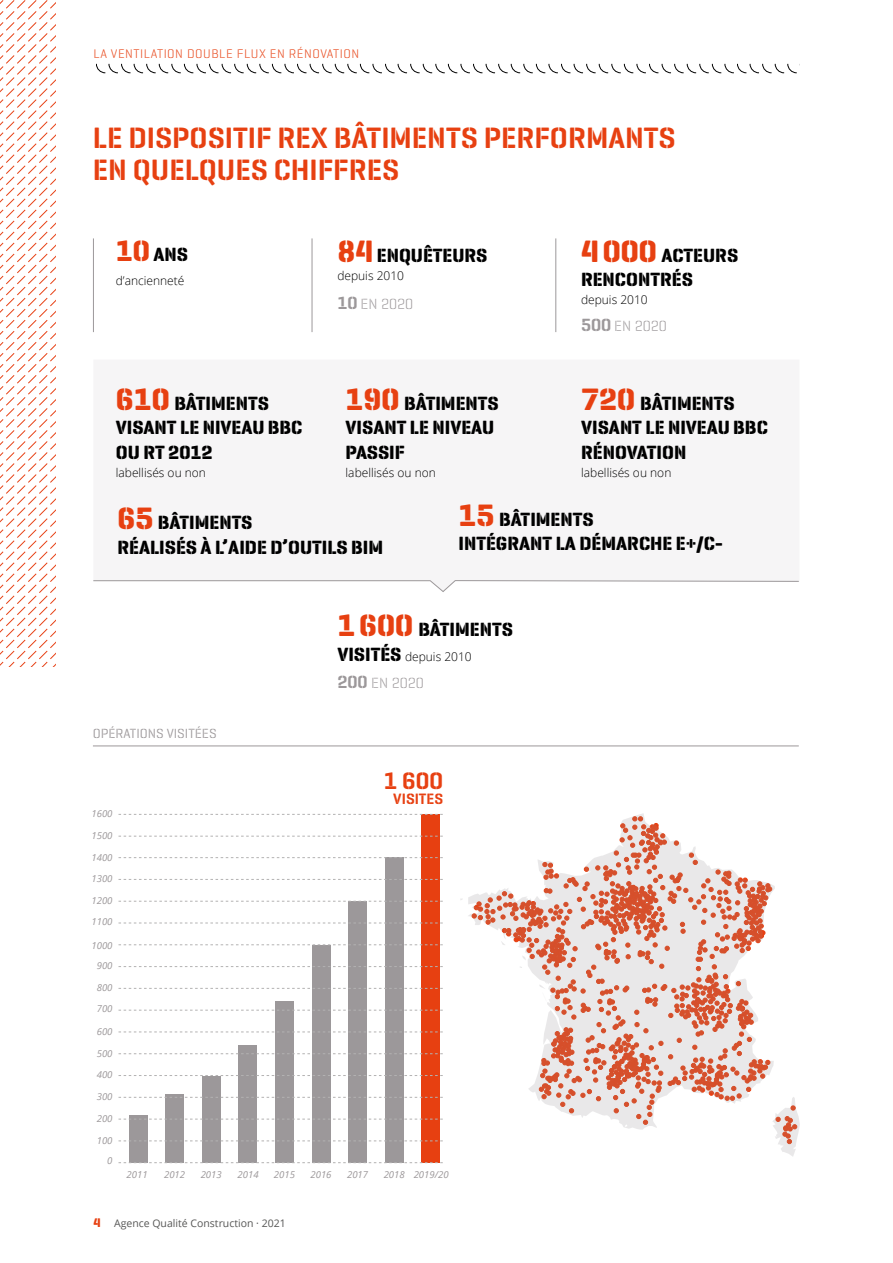
<style>
.page{position:relative;width:893px;height:1263px;background:#fff}
.page>*{position:absolute;margin:0;border:0;box-sizing:border-box;transform-origin:0 0}
.t1{font:600 30px/31.5px "Geogrotesque Stencil B";color:#e74011}
.t2{font:600 24.3px "Geogrotesque Stencil A";color:#e74011}
.t3{font:700 19.5px/24.3px "Geogrotesque Stencil B";color:#000}
.t4{font:600 15.3px "Geogrotesque Stencil A";color:#e74011}
.t5{font:15px "Geogrotesque Stencil B Lg";color:#9c989a}
.t6{font:13.5px "Geogrotesque Stencil B";color:#9c989a}
.t7{font:12.75px "Geogrotesque Stencil A Lg";letter-spacing:.04em;color:#e74011}
.t8{font:300 12px "Open Sans";color:#000}
.t9{font:10.5px "Open Sans";color:#575756}
.t10{font:italic 9.6px/20.5px "Open Sans";color:#9c989a}
.s1{font-family:"Geogrotesque Stencil C";font-size:30px;color:#e74011}
.s2{font-size:31.5px;color:#e74011}
.s3{font-family:"Geogrotesque Stencil C";font-size:31.5px;color:#e74011}
.s4{font-family:"Geogrotesque Stencil B";font-weight:600;font-size:18px}
.s5{font-family:"Geogrotesque Stencil B";font-weight:700;font-size:19.5px}
.s6{font-family:"Geogrotesque Stencil A";font-weight:700;font-size:12.75px;color:#e74011}
</style>
<div class="page">
<svg style="left:0;top:0;width:56px;height:666px"></svg>
<svg style="left:96px;top:64px;width:701px;height:10px"></svg>
<hr style="left:93px;top:746px;width:706px;height:1px;background:#9c989a">
<div style="left:129px;top:1115px;width:18px;height:48px;background:#9c989a"></div>
<div style="left:165px;top:1094px;width:19px;height:69px;background:#9c989a"></div>
<div style="left:202px;top:1076px;width:19px;height:87px;background:#9c989a"></div>
<div style="left:238px;top:1045px;width:19px;height:118px;background:#9c989a"></div>
<div style="left:275px;top:1001px;width:19px;height:162px;background:#9c989a"></div>
<div style="left:312px;top:945px;width:18px;height:218px;background:#9c989a"></div>
<div style="left:348px;top:901px;width:19px;height:262px;background:#9c989a"></div>
<div style="left:385px;top:858px;width:19px;height:305px;background:#9c989a"></div>
<div style="left:422px;top:814px;width:18px;height:349px;background:#e74011"></div>
<svg style="left:119px;top:879px;width:324px;height:1px"></svg>
<svg style="left:119px;top:901px;width:324px;height:1px"></svg>
<svg style="left:119px;top:857px;width:324px;height:1px"></svg>
<svg style="left:119px;top:836px;width:324px;height:1px"></svg>
<svg style="left:119px;top:814px;width:324px;height:1px"></svg>
<svg style="left:119px;top:923px;width:324px;height:1px"></svg>
<svg style="left:119px;top:944px;width:324px;height:1px"></svg>
<svg style="left:119px;top:966px;width:324px;height:1px"></svg>
<svg style="left:119px;top:988px;width:324px;height:1px"></svg>
<svg style="left:119px;top:1010px;width:324px;height:1px"></svg>
<svg style="left:119px;top:1031px;width:324px;height:1px"></svg>
<svg style="left:119px;top:1053px;width:324px;height:1px"></svg>
<svg style="left:119px;top:1075px;width:324px;height:1px"></svg>
<svg style="left:119px;top:1097px;width:324px;height:1px"></svg>
<svg style="left:119px;top:1119px;width:324px;height:1px"></svg>
<svg style="left:119px;top:1140px;width:324px;height:1px"></svg>
<svg style="left:119px;top:1162px;width:324px;height:1px"></svg>
<svg style="left:472px;top:816px;width:328px;height:341px"></svg>
<hr style="left:312px;top:238px;width:1px;height:94px;background:#9c989a">
<hr style="left:556px;top:238px;width:1px;height:94px;background:#9c989a">
<hr style="left:93px;top:238px;width:1px;height:94px;background:#9c989a">
<svg style="left:93px;top:580px;width:706px;height:12px"></svg>
<p class="t7" style="left:94px;top:46px;width:267px">LA VENTILATION DOUBLE FLUX EN RÉNOVATION</p>
<h1 class="t1" style="left:93px;top:122px;width:584px">LE DISPOSITIF REX BÂTIMENTS PERFORMANTS<br>EN QUELQUES CHIFFRES</h1>
<p class="t3" style="left:116px;top:242px;width:74px"><span class="s1">10</span> ANS</p>
<p class="t8" style="left:116px;top:273px;width:70px">d’ancienneté</p>
<p class="t3" style="left:116px;top:391px;width:188px"><span class="s2">610</span> BÂTIMENTS<br>VISANT LE NIVEAU BBC<br>OU RT 2012</p>
<p class="t8" style="left:116px;top:464px;width:92px">labellisés ou non</p>
<p class="t3" style="left:337px;top:243px;width:152px"><span class="s3">84</span> ENQUÊTEURS</p>
<p class="t8" style="left:337px;top:267px;width:68px">depuis 2010</p>
<p class="t5" style="left:337px;top:295px;width:77px"><span class="s4">10</span> EN 2020</p>
<p class="t3" style="left:346px;top:391px;width:155px"><span class="s3">190</span> BÂTIMENTS<br>VISANT LE NIVEAU<br>PASSIF</p>
<p class="t8" style="left:346px;top:464px;width:92px">labellisés ou non</p>
<p class="t3" style="left:581px;top:243px;width:159px"><span class="s2">4000</span> ACTEURS<br>RENCONTRÉS</p>
<p class="t8" style="left:581px;top:292px;width:68px">depuis 2010</p>
<p class="t5" style="left:581px;top:317px;width:87px"><span class="s4">500</span> EN 2020</p>
<p class="t3" style="left:581px;top:391px;width:188px"><span class="s3">720</span> BÂTIMENTS<br>VISANT LE NIVEAU BBC<br>RÉNOVATION</p>
<p class="t8" style="left:581px;top:464px;width:92px">labellisés ou non</p>
<p class="t3" style="left:117px;top:510px;width:267px"><span class="s2">65</span> BÂTIMENTS<br>RÉALISÉS À L’AIDE D’OUTILS BIM</p>
<p class="t3" style="left:459px;top:507px;width:266px"><span class="s3">15</span> BÂTIMENTS<br>INTÉGRANT LA DÉMARCHE E+/C-</p>
<p class="t6" style="left:93px;top:725px;width:125px">OPÉRATIONS VISITÉES</p>
<p class="t10" style="left:91px;top:803px;width:23px">1600</p>
<p class="t10" style="left:91px;top:825px;width:23px">1500</p>
<p class="t10" style="left:91px;top:847px;width:23px">1400</p>
<p class="t10" style="left:91px;top:868px;width:23px">1300</p>
<p class="t10" style="left:91px;top:890px;width:23px">1200</p>
<p class="t10" style="left:91px;top:911px;width:23px">1100</p>
<p class="t10" style="left:91px;top:935px;width:23px">1000</p>
<p class="t10" style="left:97px;top:955px;width:17px">900</p>
<p class="t10" style="left:97px;top:977px;width:17px">800</p>
<p class="t10" style="left:97px;top:998px;width:17px">700</p>
<p class="t10" style="left:97px;top:1021px;width:17px">600</p>
<p class="t10" style="left:97px;top:1043px;width:17px">500<br>400</p>
<p class="t10" style="left:97px;top:1086px;width:17px">300</p>
<p class="t10" style="left:97px;top:1108px;width:17px">200</p>
<p class="t10" style="left:97px;top:1129px;width:17px;text-align:right">100<br>0</p>
<p class="t3" style="left:337px;top:618px;width:177px"><span class="s3">1600</span> BÂTIMENTS</p>
<p class="t8" style="left:337px;top:648px;width:136px"><span class="s5">VISITÉS</span> depuis 2010</p>
<p class="t5" style="left:337px;top:673px;width:88px"><span class="s4">200</span> EN 2020</p>
<p class="t2" style="left:384px;top:765px;width:61px">1 600</p>
<p class="t4" style="left:393px;top:789px;width:51px">VISITES</p>
<p class="t10" style="left:127px;top:1164px;width:23px">2011</p>
<p class="t10" style="left:164px;top:1164px;width:23px">2012</p>
<p class="t10" style="left:201px;top:1164px;width:23px">2013</p>
<p class="t10" style="left:238px;top:1164px;width:23px">2014</p>
<p class="t10" style="left:274px;top:1164px;width:23px">2015</p>
<p class="t10" style="left:310px;top:1164px;width:23px">2016</p>
<p class="t10" style="left:347px;top:1164px;width:23px">2017</p>
<p class="t10" style="left:384px;top:1164px;width:66px">2018 2019/20</p>
<p class="t9" style="left:94px;top:1216px;width:194px"><span class="s6">4</span> Agence Qualité Construction · 2021</p>
</div>
